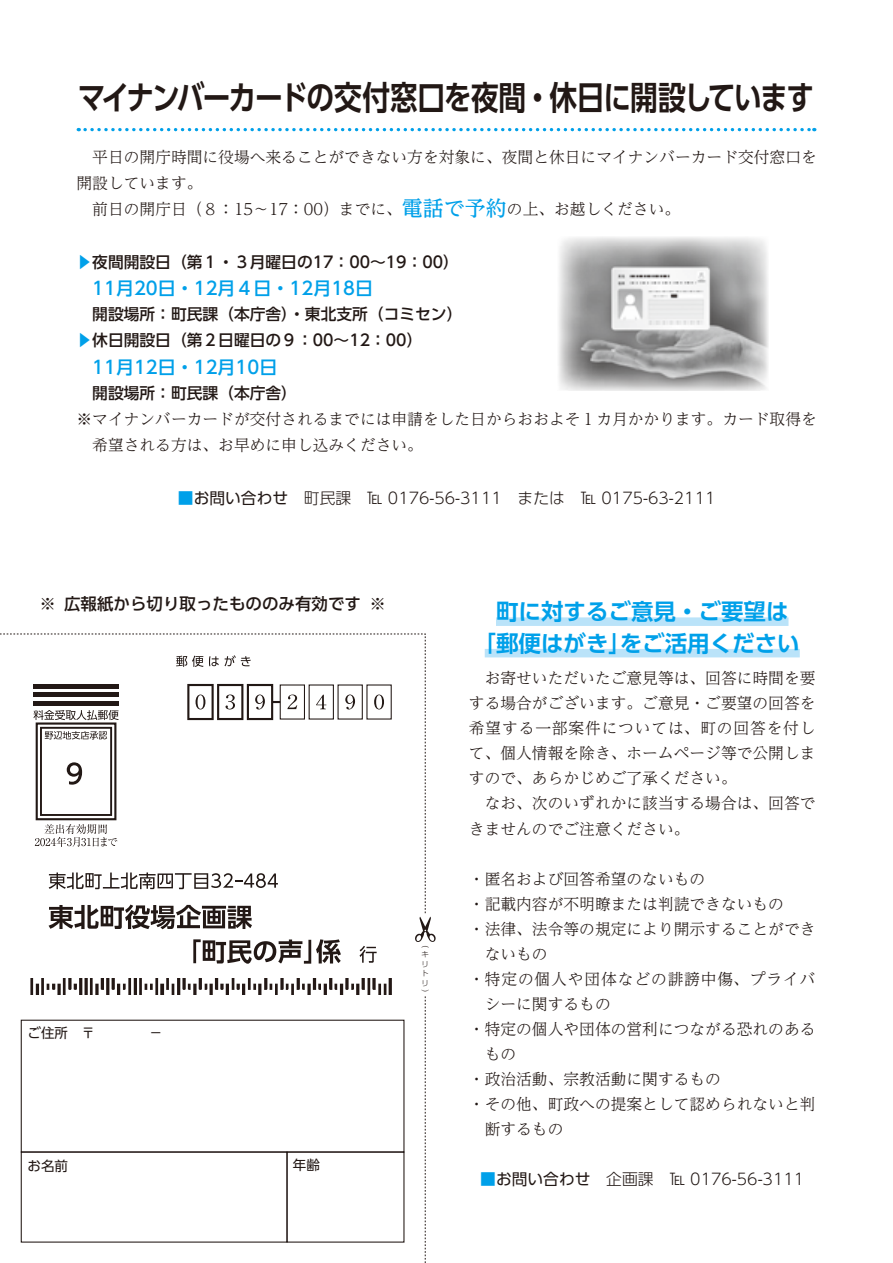
<style>
.page{position:relative;width:893px;height:1263px;background:#fff}
.page>*{position:absolute;margin:0;border:0;box-sizing:border-box;transform-origin:0 0}
.t1{font:700 33px "UD Shin Go Pr 6 De";letter-spacing:-.045em;color:#221815;scale:.84 1}
.t2{font:700 22.5px/31.5px "UD Shin Go Pr 6 De";color:#00a0e9}
.t3{font:500 21px "UD Reimin Pr 6";color:#00a0e9}
.t4{font:500 18px "UD Shin Go Pr 6";color:#00a0e9}
.t5{font:500 16.5px "UD Shin Go Pr 6";color:#221815}
.t6{font:300 15.75px/25px "UD Reimin Pr 6";color:#221815}
.t7{font:500 15.75px/26.2px "UD Shin Go Pr 6";color:#221815}
.t8{font:300 15.75px "UD Shin Go Pr 6";color:#221815}
.t9{font:300 15.75px "UD Reimin Pr 6";letter-spacing:.055em;color:#221815}
.t10{font:15.75px "UD Shin Go Pr 6";color:#221815}
.t11{font:13.5px "UD Shin Go Pr 6";color:#221815}
.t12{font:300 7.5px/9.8px "UD Shin Go Pr 6";color:#221815}
.s1{font-weight:300;font-size:15.75px;color:#221815}
.s2{color:#00a0e9}
.s3{font-weight:400;color:#00a0e9}
.s4{font-weight:400}
.s5{font-weight:300}
</style>
<div class="page">
<svg style="left:85px;top:128px;width:730px;height:3px"></svg>
<div style="left:496px;top:617px;width:292px;height:9px;background:#bae3f9"></div>
<div style="left:485px;top:649px;width:315px;height:8px;background:#bae3f9"></div>
<img style="left:558px;top:237px;width:210px;height:154px">
<svg style="left:0;top:634px;width:436px;height:629px"></svg>
<h1 class="t1" style="left:78px;top:71px;width:878px">マイナンバーカードの交付窓口を夜間・休日に開設しています</h1>
<p class="t6" style="left:77px;top:144px;width:742px">　平日の開庁時間に役場へ来ることができない方を対象に、夜間と休日にマイナンバーカード交付窓口を</p>
<p class="t6" style="left:77px;top:170px;width:128px">開設しています。</p>
<p class="t6" style="left:538px;top:196px;width:143px">、お越しください。</p>
<h3 class="t3" style="left:402px;top:191px;width:138px">電話で予約<span class="s1">の上</span></h3>
<p class="t6" style="left:77px;top:196px;width:327px">　前日の開庁日（８：15～17：00）までに、</p>
<p class="t7" style="left:77px;top:248px;width:384px"><span class="s2">▶</span>夜間開設日（第１・３月曜日の17：00~19：00(</p>
<p class="t4" style="left:92px;top:273px;width:282px">11月20日・12月４日・12月18日</p>
<p class="t7" style="left:77px;top:301px;width:387px">　開設場所：町民課（本庁舎）・東北支所（コミセン( <span class="s2">▶</span>休日開設日（第２日曜日の９：00~12：00(</p>
<p class="t4" style="left:92px;top:352px;width:187px">11月12日・12月10日</p>
<p class="t7" style="left:77px;top:379px;width:222px">　開設場所：町民課（本庁舎(</p>
<p class="t6" style="left:92px;top:406px;width:726px;line-height:26.2px;text-indent:-16px">※マイナンバーカードが交付されるまでには申請をした日からおおよそ１カ月かかります。カード取得を希望される方は、お早めに申し込みください。</p>
<p class="t8" style="left:581px;top:485px;width:136px">TEL 0175-63-2111</p>
<p class="t8" style="left:178px;top:485px;width:388px"><span class="s3">■</span><span class="s4">お問い合わせ</span>　町民課　℡ 0176-56-3111　または</p>
<p class="t5" style="left:39px;top:590px;width:18px">※</p>
<p class="t5" style="left:64px;top:590px;width:298px">広報紙から切り取ったもののみ有効です</p>
<p class="t5" style="left:369px;top:590px;width:18px">※</p>
<h2 class="t2" style="left:620px;top:595px;width:182px;text-indent:-124px">町に対するご意見・ご要望はをご活用ください</h2>
<h2 class="t2" style="left:473px;top:627px;width:159px">「郵便はがき」</h2>
<p class="t11" style="left:28px;top:1022px;width:42px">ご住所</p>
<p class="t11" style="left:82px;top:1022px;width:15px">〒</p>
<p class="t11" style="left:28px;top:1154px;width:42px">お名前</p>
<p class="t11" style="left:149px;top:1022px;width:15px">－</p>
<p class="t11" style="left:293px;top:1154px;width:28px">年齢</p>
<p class="t12" style="left:422px;top:939px;width:9px">（</p>
<p class="t12" style="left:422px;top:949px;width:8px">キリトリ</p>
<p class="t12" style="left:422px;top:988px;width:9px">(</p>
<p class="t6" style="left:469px;top:665px;width:348px">　お寄せいただいたご意見等は、回答に時間を要する場合がございます。ご意見・ご要望の回答を希望する一部案件については、町の回答を付して、個人情報を除き、ホームページ等で公開しますので、あらかじめご了承ください。<br>　なお、次のいずれかに該当する場合は、回答できませんのでご注意ください。</p>
<p class="t6" style="left:469px;top:865px;width:238px">・匿名および回答希望のないもの</p>
<p class="t6" style="left:469px;top:890px;width:316px">・記載内容が不明瞭または判読できないもの</p>
<p class="t6" style="left:469px;top:915px;width:348px">・法律、法令等の規定により開示することができ</p>
<p class="t6" style="left:485px;top:940px;width:64px">ないもの</p>
<p class="t9" style="left:469px;top:966px;width:348px">・特定の個人や団体などの誹謗中傷、プライバ</p>
<p class="t6" style="left:485px;top:990px;width:127px">シーに関するもの</p>
<p class="t6" style="left:469px;top:1015px;width:348px">・特定の個人や団体の営利につながる恐れのある</p>
<p class="t6" style="left:485px;top:1040px;width:33px">もの</p>
<p class="t6" style="left:469px;top:1065px;width:253px">・政治活動、宗教活動に関するもの</p>
<p class="t6" style="left:469px;top:1090px;width:348px">・その他、町政への提案として認められないと判</p>
<p class="t6" style="left:485px;top:1115px;width:80px">断するもの</p>
<p class="t8" style="left:669px;top:1166px;width:136px">TEL 0176-56-3111</p>
<p class="t10" style="left:480px;top:1166px;width:175px"><span class="s2">■</span>お問い合わせ<span class="s5">　企画課</span></p>
</div>
